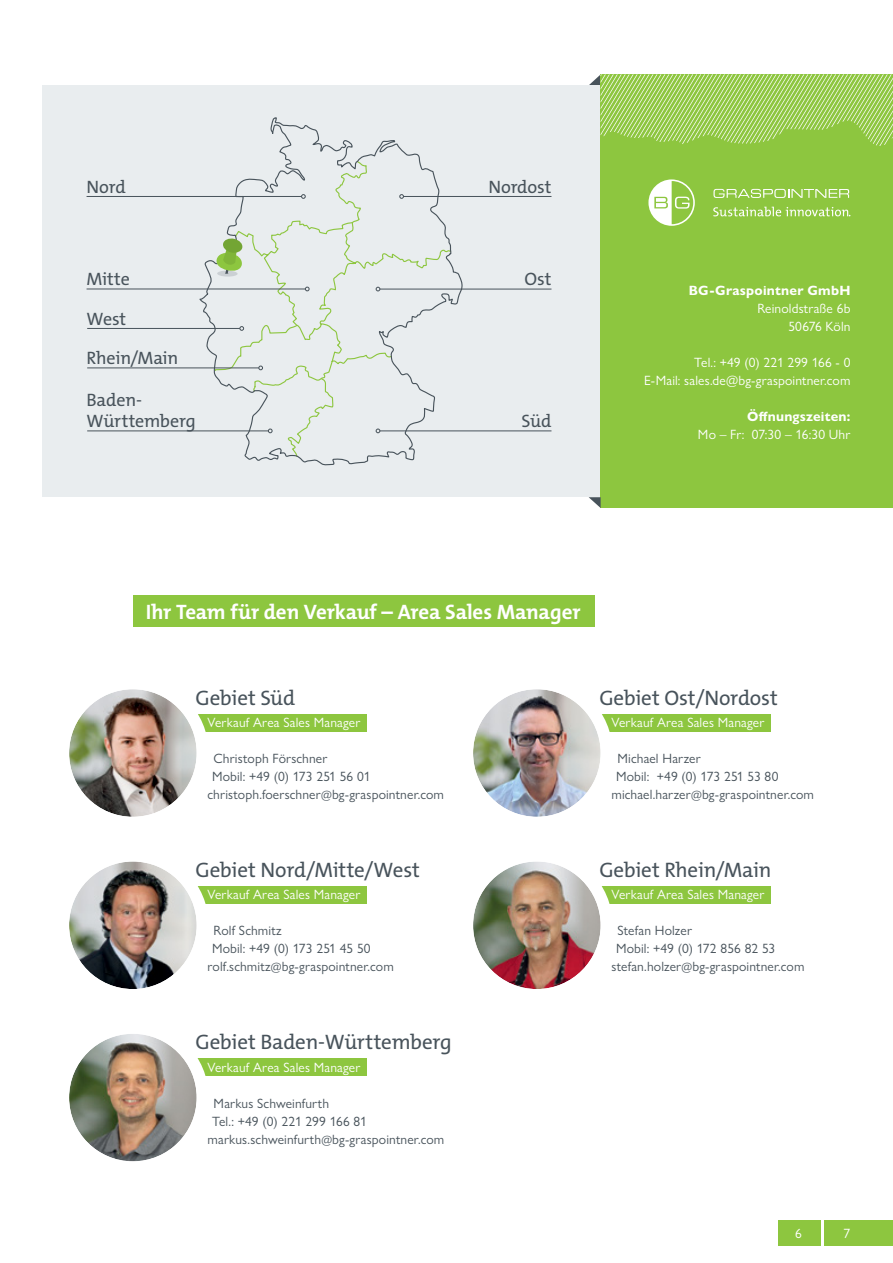
<style>
.page{position:relative;width:893px;height:1263px;background:#fff}
.page>*{position:absolute;margin:0;border:0;box-sizing:border-box;transform-origin:0 0}
.t1{font:21px "The Mix E2 s";letter-spacing:-.01em;color:#48535b}
.t2{font:700 21px "The Mix E2 s";letter-spacing:-.01em;color:#fff}
.t3{font:18px/39.5px "The Mix E2 s";letter-spacing:-.01em;color:#48535b}
.t4{font:13.5px "Gill Sans Nova";letter-spacing:.01em;color:#48535b}
.t5{font:13.5px/18px "Gill Sans Nova";letter-spacing:.01em;color:#fff;text-align:right}
.t6{font:700 13.5px "Gill Sans Nova";letter-spacing:.015em;color:#fff}
.s1{font-size:12px}
</style>
<div class="page">
<div style="left:173px;top:1058px;width:193px;height:17px;background:#8dc63f"></div>
<div style="left:577px;top:714px;width:193px;height:17px;background:#8dc63f"></div>
<div style="left:577px;top:886px;width:193px;height:17px;background:#8dc63f"></div>
<div style="left:173px;top:886px;width:193px;height:17px;background:#8dc63f"></div>
<div style="left:43px;top:85px;width:558px;height:412px;background:#e9edef"></div>
<svg style="left:199px;top:117px;width:264px;height:344px"></svg>
<hr style="left:403px;top:196px;width:148px;height:1px;background:#48535b">
<svg style="left:399px;top:194px;width:5px;height:5px"></svg>
<hr style="left:380px;top:430px;width:171px;height:1px;background:#48535b">
<hr style="left:380px;top:289px;width:171px;height:1px;background:#48535b">
<hr style="left:87px;top:288px;width:218px;height:1px;background:#48535b">
<hr style="left:87px;top:196px;width:215px;height:1px;background:#48535b">
<hr style="left:87px;top:328px;width:153px;height:1px;background:#48535b">
<hr style="left:87px;top:367px;width:172px;height:1px;background:#48535b">
<hr style="left:87px;top:430px;width:181px;height:1px;background:#48535b">
<svg style="left:213px;top:160px;width:179px;height:305px"></svg>
<div style="left:601px;top:74px;width:292px;height:434px;background:#8dc63f"></div>
<svg style="left:713px;top:189px;width:136px;height:9px"></svg>
<svg style="left:648px;top:179px;width:47px;height:47px"></svg>
<svg style="left:713px;top:207px;width:137px;height:9px"></svg>
<svg style="left:589px;top:497px;width:12px;height:11px"></svg>
<svg style="left:589px;top:74px;width:304px;height:72px"></svg>
<div style="left:133px;top:595px;width:462px;height:32px;background:#8dc63f"></div>
<div style="left:173px;top:714px;width:193px;height:17px;background:#8dc63f"></div>
<div style="left:63px;top:683px;width:140px;height:140px;background:#fff;border-radius:50%"></div>
<img style="left:69px;top:689px;width:128px;height:128px;border-radius:64px">
<div style="left:57px;top:677px;width:152px;height:152px;border:12px solid #fff;border-radius:50%"></div>
<div style="left:467px;top:683px;width:140px;height:140px;background:#fff;border-radius:50%"></div>
<img style="left:473px;top:689px;width:128px;height:128px;border-radius:64px">
<div style="left:461px;top:677px;width:152px;height:152px;border:12px solid #fff;border-radius:50%"></div>
<div style="left:467px;top:855px;width:140px;height:140px;background:#fff;border-radius:50%"></div>
<img style="left:473px;top:861px;width:128px;height:128px;border-radius:64px">
<div style="left:461px;top:849px;width:152px;height:152px;border:12px solid #fff;border-radius:50%"></div>
<div style="left:63px;top:1028px;width:140px;height:139px;background:#fff;border-radius:50%"></div>
<img style="left:69px;top:1034px;width:128px;height:127px;border-radius:64px">
<div style="left:57px;top:1022px;width:152px;height:151px;border:12px solid #fff;border-radius:50%"></div>
<div style="left:63px;top:855px;width:140px;height:140px;background:#fff;border-radius:50%"></div>
<img style="left:69px;top:861px;width:128px;height:128px;border-radius:64px">
<div style="left:57px;top:849px;width:152px;height:152px;border:12px solid #fff;border-radius:50%"></div>
<div style="left:778px;top:1220px;width:43px;height:26px;background:#8dc63f"></div>
<div style="left:825px;top:1220px;width:68px;height:26px;background:#8dc63f"></div>
<h2 class="t3" style="left:87px;top:167px;width:41px">Nord</h2>
<h2 class="t3" style="left:488px;top:167px;width:65px">Nordost</h2>
<h2 class="t3" style="left:87px;top:260px;width:45px">Mitte</h2>
<h2 class="t3" style="left:525px;top:260px;width:28px">Ost</h2>
<h2 class="t3" style="left:87px;top:299px;width:93px">West<br>Rhein/Main</h2>
<h2 class="t3" style="left:87px;top:390px;width:111px;line-height:21px">Baden-<br>Württemberg</h2>
<h2 class="t3" style="left:522px;top:401px;width:31px">Süd</h2>
<p class="t6" style="left:689px;top:282px;width:163px">BG-Graspointner GmbH</p>
<p class="t5" style="left:757px;top:299px;width:95px">Reinoldstraße 6b<br>50676 Köln</p>
<p class="t5" style="left:644px;top:353px;width:208px">Tel.: +49 (0) 221 299 166 - 0<br>E-Mail: sales.de@bg-graspointner.com</p>
<p class="t6" style="left:747px;top:408px;width:105px">Öffnungszeiten:</p>
<p class="t5" style="left:698px;top:425px;width:154px">Mo – Fr: 07:30 – 16:30 Uhr</p>
<h1 class="t2" style="left:146px;top:599px;width:436px">Ihr Team für den Verkauf – Area Sales Manager</h1>
<h1 class="t1" style="left:196px;top:684px;width:101px">Gebiet Süd</h1>
<p class="t5" style="left:208px;top:713px;width:154px">Verkauf Area Sales Manager</p>
<p class="t4" style="left:214px;top:750px;width:115px">Christoph Förschner</p>
<p class="t4" style="left:212px;top:768px;width:160px">Mobil: +49 (0) 173 251 56 01</p>
<p class="t4" style="left:208px;top:786px;width:238px">christoph.foerschner<span class="s1">@</span>bg-graspointner.com</p>
<h1 class="t1" style="left:196px;top:856px;width:226px">Gebiet Nord/Mitte/West</h1>
<p class="t5" style="left:208px;top:885px;width:154px">Verkauf Area Sales Manager</p>
<p class="t4" style="left:214px;top:922px;width:70px">Rolf Schmitz</p>
<p class="t4" style="left:212px;top:940px;width:160px">Mobil: +49 (0) 173 251 45 50</p>
<p class="t4" style="left:208px;top:958px;width:188px">rolf.schmitz<span class="s1">@</span>bg-graspointner.com</p>
<h1 class="t1" style="left:196px;top:1029px;width:258px">Gebiet Baden-Württemberg</h1>
<p class="t5" style="left:208px;top:1058px;width:154px">Verkauf Area Sales Manager</p>
<p class="t4" style="left:214px;top:1095px;width:117px">Markus Schweinfurth</p>
<p class="t4" style="left:212px;top:1113px;width:156px">Tel.: +49 (0) 221 299 166 81</p>
<p class="t4" style="left:208px;top:1131px;width:238px">markus.schweinfurth<span class="s1">@</span>bg-graspointner.com</p>
<h1 class="t1" style="left:599px;top:684px;width:180px">Gebiet Ost/Nordost</h1>
<p class="t5" style="left:611px;top:713px;width:154px">Verkauf Area Sales Manager</p>
<p class="t4" style="left:617px;top:750px;width:85px">Michael Harzer</p>
<p class="t4" style="left:616px;top:768px;width:164px">Mobil: +49 (0) 173 251 53 80</p>
<p class="t4" style="left:611px;top:786px;width:204px">michael.harzer<span class="s1">@</span>bg-graspointner.com</p>
<h1 class="t1" style="left:599px;top:856px;width:173px">Gebiet Rhein/Main</h1>
<p class="t5" style="left:611px;top:885px;width:154px">Verkauf Area Sales Manager</p>
<p class="t4" style="left:617px;top:922px;width:76px">Stefan Holzer</p>
<p class="t4" style="left:616px;top:940px;width:161px">Mobil: +49 (0) 172 856 82 53</p>
<p class="t4" style="left:611px;top:958px;width:194px">stefan.holzer<span class="s1">@</span>bg-graspointner.com</p>
<p class="t5" style="left:795px;top:1224px;width:8px">6</p>
<p class="t5" style="left:843px;top:1224px;width:8px">7</p>
</div>
